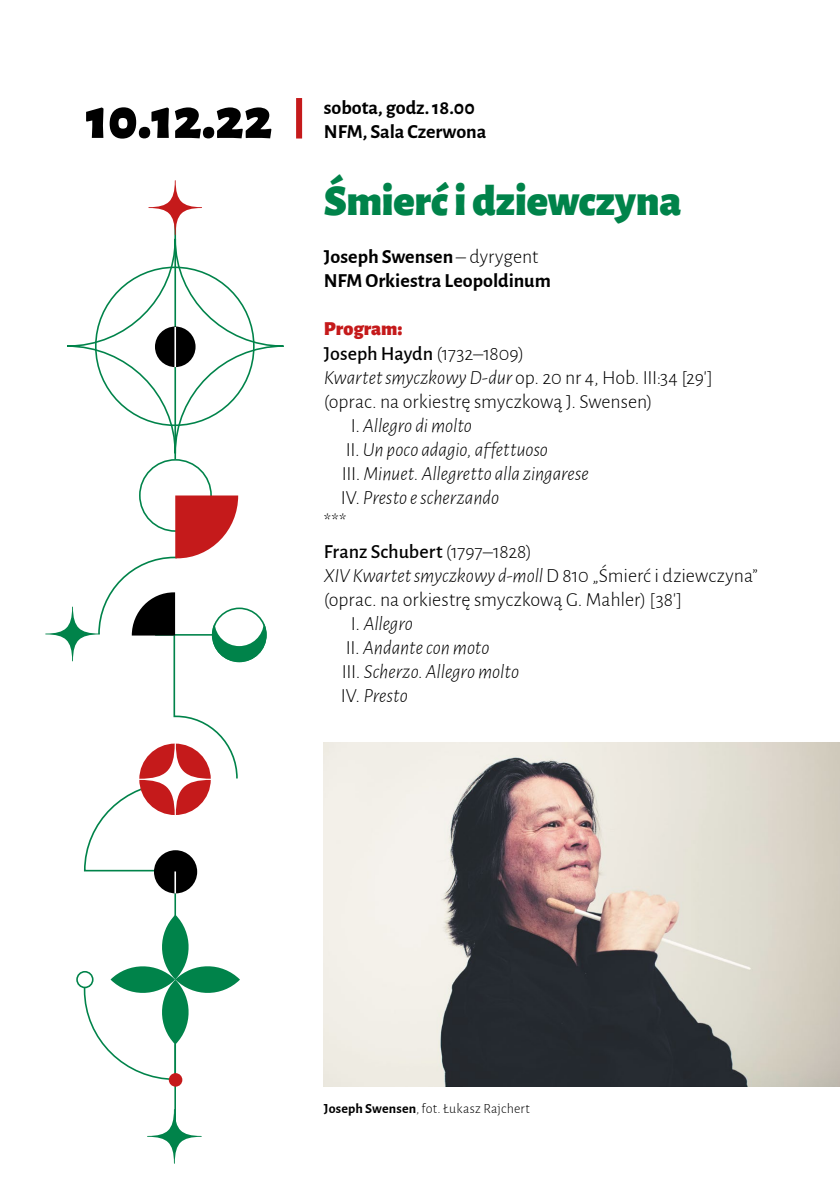
<style>
.page{position:relative;width:840px;height:1191px;background:#fff}
.page>*{position:absolute;margin:0;border:0;box-sizing:border-box;transform-origin:0 0}
.t1{font:900 58.4px "Alegreya Sans";color:#000}
.t2{font:900 44px "Alegreya Sans";letter-spacing:-.01em;color:#00834a}
.t3{font:italic 300 20px "Alegreya Sans";color:#000}
.t4{font:300 20px "Alegreya Sans";letter-spacing:-.005em;color:#000}
.t5{font:700 20px/24px "Alegreya Sans";color:#000}
.t6{font:500 20px "Alegreya Sans";color:#000}
.t7{font:900 20px "Alegreya Sans";color:#c51a1b}
.t8{font:300 14px "Alegreya Sans";letter-spacing:.015em;color:#000}
.s1{font-weight:300}
.s2{font-style:italic}
.s3{font-style:normal}
.s4{font-weight:700}
</style>
<div class="page">
<div style="left:296px;top:98px;width:6px;height:40px;background:#c51a1b"></div>
<hr style="left:174px;top:1044px;width:2px;height:83px;background:#00834a">
<hr style="left:174px;top:203px;width:2px;height:256px;background:#00834a">
<hr style="left:174px;top:871px;width:2px;height:83px;background:#00834a">
<div style="left:169px;top:1073px;width:13px;height:13px;background:#c51a1b;border-radius:50%"></div>
<div style="left:154px;top:850px;width:43px;height:43px;background:#000;border-radius:50%"></div>
<div style="left:76px;top:971px;width:17px;height:17px;border:2px solid #00834a;border-radius:50%"></div>
<div style="left:139px;top:459px;width:73px;height:73px;border:2px solid #00834a;border-radius:50%"></div>
<hr style="left:174px;top:871px;width:2px;height:22px;background:#fff">
<svg style="left:67px;top:237px;width:217px;height:218px"></svg>
<svg style="left:148px;top:180px;width:54px;height:55px"></svg>
<svg style="left:45px;top:495px;width:221px;height:377px"></svg>
<svg style="left:83px;top:914px;width:157px;height:167px"></svg>
<svg style="left:147px;top:1109px;width:55px;height:54px"></svg>
<img style="left:324px;top:742px;width:515px;height:344px">
<h1 class="t1" style="left:86px;top:72px;width:188px">10.12.22</h1>
<p class="t5" style="left:324px;top:94px;width:164px">sobota, godz. 18.00<br>NFM, Sala Czerwona</p>
<h2 class="t2" style="left:324px;top:166px;width:359px">Śmierć i dziewczyna</h2>
<p class="t5" style="left:324px;top:244px;width:228px">Joseph Swensen <span class="s1">– dyrygent<br></span>NFM Orkiestra Leopoldinum</p>
<p class="t7" style="left:324px;top:313px;width:80px">Program:</p>
<p class="t6" style="left:324px;top:339px;width:202px">Joseph Haydn <span class="s1">(1732–1809)</span></p>
<p class="t4" style="left:324px;top:364px;width:390px"><span class="s2">Kwartet smyczkowy D-dur</span> op. 20 nr 4, Hob. III:34 [29′]</p>
<p class="t4" style="left:324px;top:388px;width:330px">(oprac. na orkiestrę smyczkową J. Swensen)</p>
<p class="t3" style="left:351px;top:412px;width:122px"><span class="s3">I.</span> Allegro di molto</p>
<p class="t3" style="left:346px;top:436px;width:203px"><span class="s3">II.</span> Un poco adagio, affettuoso</p>
<p class="t3" style="left:342px;top:460px;width:248px"><span class="s3">III.</span> Minuet. Allegretto alla zingarese</p>
<p class="t3" style="left:341px;top:484px;width:160px"><span class="s3">IV.</span> Presto e scherzando</p>
<p class="t4" style="left:324px;top:508px;width:24px">***</p>
<p class="t6" style="left:324px;top:537px;width:209px">Franz Schubert <span class="s1">(1797–1828)</span></p>
<p class="t3" style="left:324px;top:562px;width:435px">XIV Kwartet smyczkowy d-moll <span class="s3">D 810 „Śmierć i dziewczyna”</span></p>
<p class="t4" style="left:324px;top:586px;width:359px">(oprac. na orkiestrę smyczkową G. Mahler) [38′]</p>
<p class="t3" style="left:351px;top:610px;width:63px"><span class="s3">I.</span> Allegro</p>
<p class="t3" style="left:346px;top:634px;width:145px"><span class="s3">II.</span> Andante con moto</p>
<p class="t3" style="left:342px;top:658px;width:178px"><span class="s3">III.</span> Scherzo. Allegro molto</p>
<p class="t3" style="left:341px;top:682px;width:68px"><span class="s3">IV.</span> Presto</p>
<p class="t8" style="left:324px;top:1099px;width:207px"><span class="s4">Joseph Swensen</span>, fot. Łukasz Rajchert</p>
</div>
